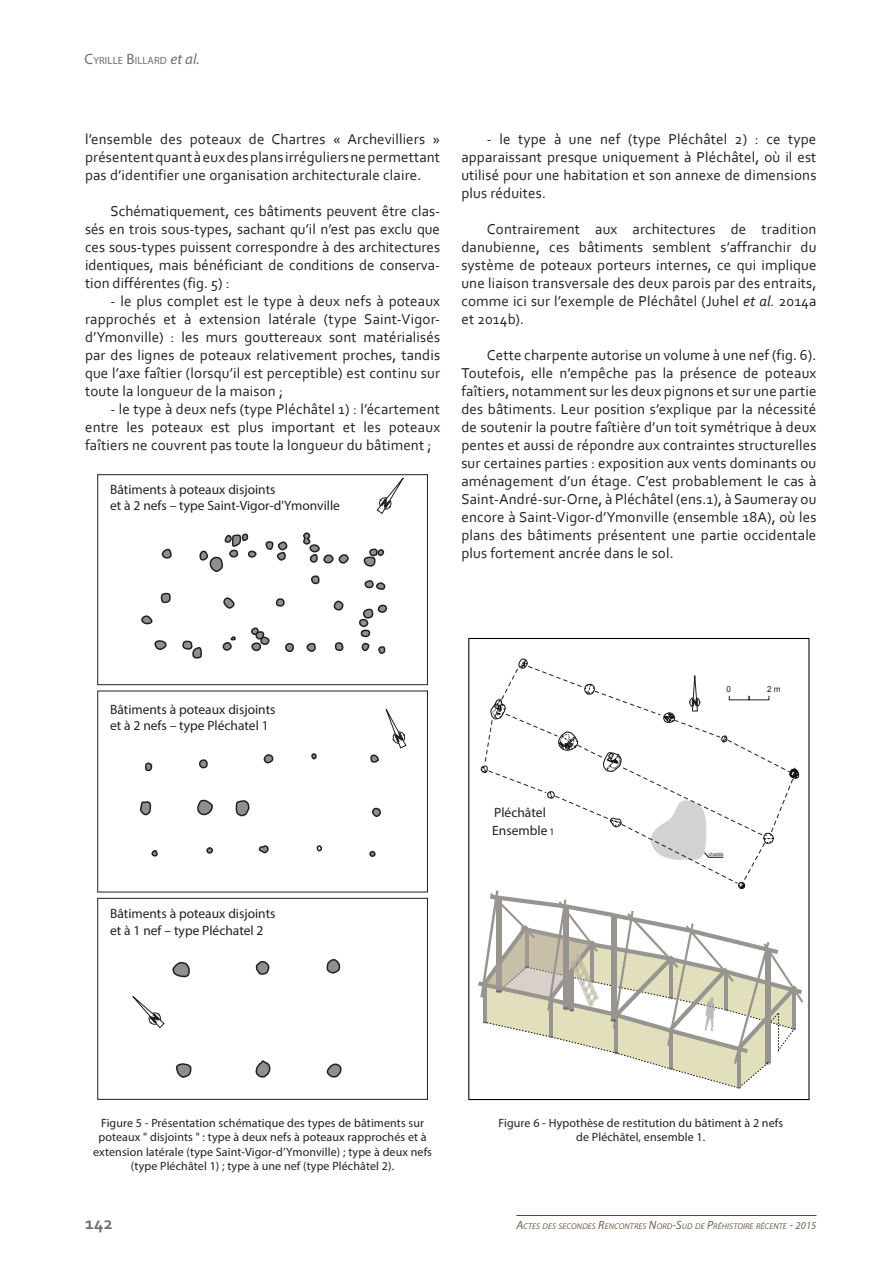
<style>
.page{position:relative;width:893px;height:1263px;background:#fff}
.page>*{position:absolute;margin:0;border:0;box-sizing:border-box;transform-origin:0 0}
.t1{font:700 18px "Corbel";color:#6c6d70}
.texte_auteur{font:15px/18px "Corbel";letter-spacing:.01em;color:#231f20;text-align:justify}
.t2{font:13.5px/16.2px "Myriad Pro";color:#231f20}
.légende{font:12px/14.4px "Myriad Pro";letter-spacing:.01em;color:#231f20;text-align:center}
.t3{font:10.5px "Myriad Pro";letter-spacing:.015em;color:#6c6d70}
.t4{font:italic 8.4px "Myriad Pro";letter-spacing:.015em;color:#72604b}
.t5{font:8.1px "Arial";color:#231f20}
.t6{font:4.95px "Arial";color:#231f20}
.s1{font-size:15px}
.s2{font-style:italic;font-size:15px}
.s3{font-style:italic}
.s4{font-size:9.75px}
.s5{font-size:12px}
.s6{font-size:10.5px}
</style>
<div class="page">
<hr style="left:516px;top:1215px;width:300px;height:1px;background:#8f301d">
<div style="left:97px;top:474px;width:331px;height:211px;border:1px solid #231f20"></div>
<div style="left:97px;top:691px;width:331px;height:201px;border:1px solid #231f20"></div>
<div style="left:97px;top:898px;width:331px;height:202px;border:1px solid #231f20"></div>
<svg style="left:326px;top:1063px;width:16px;height:15px"></svg>
<svg style="left:256px;top:1060px;width:15px;height:18px"></svg>
<svg style="left:172px;top:961px;width:18px;height:17px"></svg>
<svg style="left:326px;top:959px;width:15px;height:15px"></svg>
<svg style="left:255px;top:961px;width:15px;height:14px"></svg>
<svg style="left:175px;top:1063px;width:17px;height:15px"></svg>
<svg style="left:235px;top:800px;width:15px;height:17px"></svg>
<svg style="left:197px;top:799px;width:16px;height:17px"></svg>
<svg style="left:263px;top:754px;width:11px;height:10px"></svg>
<svg style="left:140px;top:801px;width:12px;height:15px"></svg>
<svg style="left:258px;top:845px;width:11px;height:8px"></svg>
<svg style="left:206px;top:847px;width:7px;height:7px"></svg>
<svg style="left:151px;top:850px;width:7px;height:7px"></svg>
<svg style="left:144px;top:762px;width:9px;height:10px"></svg>
<svg style="left:199px;top:759px;width:9px;height:10px"></svg>
<svg style="left:369px;top:850px;width:7px;height:7px"></svg>
<svg style="left:372px;top:807px;width:9px;height:10px"></svg>
<svg style="left:311px;top:753px;width:6px;height:7px"></svg>
<svg style="left:316px;top:845px;width:7px;height:7px"></svg>
<svg style="left:141px;top:616px;width:12px;height:9px"></svg>
<svg style="left:160px;top:592px;width:11px;height:12px"></svg>
<svg style="left:154px;top:640px;width:13px;height:10px"></svg>
<svg style="left:182px;top:640px;width:20px;height:19px"></svg>
<svg style="left:162px;top:548px;width:10px;height:11px"></svg>
<svg style="left:199px;top:533px;width:58px;height:39px"></svg>
<svg style="left:266px;top:541px;width:21px;height:20px"></svg>
<svg style="left:303px;top:533px;width:46px;height:31px"></svg>
<svg style="left:311px;top:575px;width:9px;height:10px"></svg>
<svg style="left:364px;top:548px;width:20px;height:19px"></svg>
<svg style="left:223px;top:597px;width:12px;height:12px"></svg>
<svg style="left:222px;top:636px;width:14px;height:15px"></svg>
<svg style="left:251px;top:627px;width:19px;height:25px"></svg>
<svg style="left:285px;top:643px;width:9px;height:10px"></svg>
<svg style="left:307px;top:642px;width:9px;height:10px"></svg>
<svg style="left:276px;top:598px;width:9px;height:9px"></svg>
<svg style="left:333px;top:600px;width:11px;height:11px"></svg>
<svg style="left:334px;top:642px;width:10px;height:9px"></svg>
<svg style="left:378px;top:646px;width:8px;height:8px"></svg>
<svg style="left:360px;top:629px;width:11px;height:23px"></svg>
<div style="left:359px;top:619px;width:9px;height:8px;background:#8d8f92;border-radius:50%"></div>
<div style="left:359px;top:619px;width:10px;height:8px;border:2px solid #231f20;border-radius:50%"></div>
<svg style="left:364px;top:604px;width:24px;height:15px"></svg>
<svg style="left:365px;top:580px;width:21px;height:10px"></svg>
<svg style="left:376px;top:474px;width:33px;height:40px"></svg>
<svg style="left:370px;top:709px;width:37px;height:54px"></svg>
<svg style="left:132px;top:996px;width:33px;height:33px"></svg>
<svg style="left:478px;top:658px;width:325px;height:431px"></svg>
<div style="left:468px;top:638px;width:341px;height:462px;border:1px solid #000"></div>
<p class="t3" style="left:85px;top:54px;width:117px"><span class="s1">C</span>YRILLE <span class="s1">B</span>ILLARD <span class="s2">et al.</span></p>
<p class="texte_auteur" style="left:85px;top:130px;width:357px">l’ensemble des poteaux de Chartres « Archevilliers » présentent quant à eux des plans irréguliers ne permettant pas d’identifier une organisation architecturale claire.</p>
<p class="texte_auteur" style="left:85px;top:202px;width:357px;text-indent:26px">Schématiquement, ces bâtiments peuvent être clas&shy;sés en trois sous-types, sachant qu’il n’est pas exclu que ces sous-types puissent correspondre à des architectures identiques, mais bénéficiant de conditions de conserva&shy;tion différentes (fig. 5) :</p>
<p class="texte_auteur" style="left:85px;top:292px;width:357px;text-indent:26px">- le plus complet est le type à deux nefs à poteaux rapprochés et à extension latérale (type Saint-Vigor&shy;d’Ymonville) : les murs gouttereaux sont matérialisés par des lignes de poteaux relativement proches, tandis que l’axe faîtier (lorsqu’il est perceptible) est continu sur toute la longueur de la maison ;</p>
<p class="texte_auteur" style="left:85px;top:400px;width:357px;text-indent:26px">- le type à deux nefs (type Pléchâtel 1) : l’écartement entre les poteaux est plus important et les poteaux faîtiers ne couvrent pas toute la longueur du bâtiment ;</p>
<p class="t2" style="left:110px;top:481px;width:231px">Bâtiments à poteaux disjoints<br>et à 2 nefs – type Saint-Vigor-d'Ymonville</p>
<p class="texte_auteur" style="left:461px;top:130px;width:357px;text-indent:26px">- le type à une nef (type Pléchâtel 2) : ce type apparaissant presque uniquement à Pléchâtel, où il est utilisé pour une habitation et son annexe de dimensions plus réduites.</p>
<p class="texte_auteur" style="left:461px;top:220px;width:357px;text-indent:26px">Contrairement aux architectures de tradition danubienne, ces bâtiments semblent s’affranchir du système de poteaux porteurs internes, ce qui implique une liaison transversale des deux parois par des entraits, comme ici sur l’exemple de Pléchâtel (Juhel <span class="s3">et al.</span> 2014a et 2014b).</p>
<p class="texte_auteur" style="left:461px;top:346px;width:357px;text-indent:26px">Cette charpente autorise un volume à une nef (fig. 6).<br>Toutefois, elle n’empêche pas la présence de poteaux faîtiers, notamment sur les deux pignons et sur une partie des bâtiments. Leur position s’explique par la nécessité de soutenir la poutre faîtière d’un toit symétrique à deux pentes et aussi de répondre aux contraintes structurelles sur certaines parties : exposition aux vents dominants ou aménagement d’un étage. C’est probablement le cas à Saint-André-sur-Orne, à Pléchâtel (ens.1), à Saumeray ou encore à Saint-Vigor-d’Ymonville (ensemble 18A), où les plans des bâtiments présentent une partie occidentale plus fortement ancrée dans le sol.</p>
<p class="t2" style="left:110px;top:701px;width:167px">Bâtiments à poteaux disjoints et à 2 nefs – type Pléchatel 1</p>
<p class="t2" style="left:110px;top:905px;width:167px">Bâtiments à poteaux disjoints et à 1 nef – type Pléchatel 2</p>
<p class="t2" style="left:492px;top:804px;width:64px;line-height:17.5px">Pléchâtel<br>Ensemble <span class="s4">1</span></p>
<p class="t5" style="left:727px;top:684px;width:6px">0</p>
<p class="t5" style="left:767px;top:684px;width:15px">2 m</p>
<p class="t6" style="left:708px;top:851px;width:17px">chablis</p>
<p class="légende" style="left:93px;top:1115px;width:340px">Figure 5 - Présentation schématique des types de bâtiments sur poteaux " disjoints " : type à deux nefs à poteaux rapprochés et à extension latérale (type Saint-Vigor-d’Ymonville) ; type à deux nefs (type Pléchâtel 1) ; type à une nef (type Pléchâtel 2).</p>
<p class="t1" style="left:85px;top:1211px;width:29px">142</p>
<p class="légende" style="left:498px;top:1115px;width:286px">Figure 6 - Hypothèse de restitution du bâtiment à 2 nefs de Pléchâtel, ensemble 1.</p>
<p class="t4" style="left:516px;top:1220px;width:302px"><span class="s5">A</span>CTES DES SECONDES <span class="s5">R</span>ENCONTRES <span class="s5">N</span>ORD<span class="s5">-S</span>UD DE <span class="s5">P</span>RÉHISTOIRE RÉCENTE <span class="s5">-</span> <span class="s6">2015</span></p>
</div>
